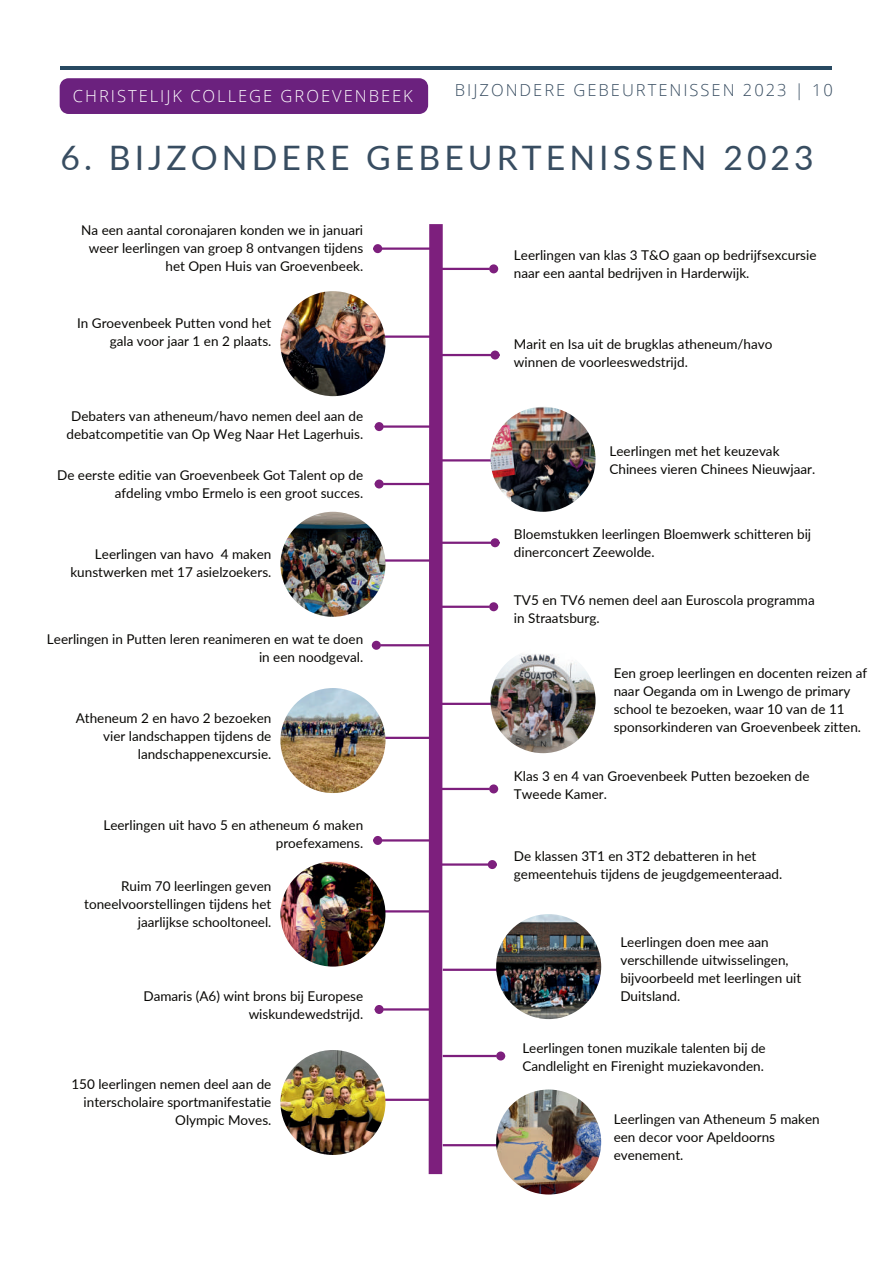
<style>
.page{position:relative;width:894px;height:1264px;background:#fff}
.page>*{position:absolute;margin:0;border:0;box-sizing:border-box;transform-origin:0 0}
.t1{font:33.75px "Lato";letter-spacing:.12em;color:#384d61}
.t2{font:300 16.5px "Open Sans";letter-spacing:.12em;color:#384d61}
.t3{font:300 16.5px "Open Sans";letter-spacing:.12em;color:#fff}
.t4{font:13.5px/18px "Lato";color:#080704}
</style>
<div class="page">
<hr style="left:61px;top:66px;width:770px;height:4px;background:#284961">
<svg style="left:422px;top:224px;width:27px;height:951px"></svg>
<hr style="left:435px;top:268px;width:54px;height:2px;background:#7d1f7d">
<div style="left:490px;top:265px;width:7px;height:7px;background:#7d1f7d;border-radius:50%"></div>
<div style="left:489px;top:264px;width:9px;height:9px;border:2px solid #7d1f7d;border-radius:50%"></div>
<hr style="left:381px;top:247px;width:54px;height:3px;background:#7d1f7d">
<div style="left:374px;top:245px;width:7px;height:7px;background:#7d1f7d;border-radius:50%"></div>
<div style="left:373px;top:244px;width:9px;height:9px;border:2px solid #7d1f7d;border-radius:50%"></div>
<hr style="left:380px;top:335px;width:54px;height:3px;background:#7d1f7d">
<hr style="left:437px;top:354px;width:54px;height:2px;background:#7d1f7d">
<div style="left:491px;top:351px;width:7px;height:7px;background:#7d1f7d;border-radius:50%"></div>
<div style="left:490px;top:350px;width:9px;height:9px;border:2px solid #7d1f7d;border-radius:50%"></div>
<hr style="left:383px;top:425px;width:54px;height:3px;background:#7d1f7d">
<div style="left:375px;top:423px;width:7px;height:7px;background:#7d1f7d;border-radius:50%"></div>
<div style="left:374px;top:422px;width:9px;height:9px;border:2px solid #7d1f7d;border-radius:50%"></div>
<img style="left:280px;top:291px;width:105px;height:105px;border-radius:50%">
<hr style="left:437px;top:459px;width:54px;height:2px;background:#7d1f7d">
<img style="left:490px;top:407px;width:105px;height:105px;border-radius:50%">
<hr style="left:383px;top:483px;width:54px;height:2px;background:#7d1f7d">
<div style="left:375px;top:480px;width:7px;height:7px;background:#7d1f7d;border-radius:50%"></div>
<div style="left:374px;top:479px;width:9px;height:9px;border:2px solid #7d1f7d;border-radius:50%"></div>
<hr style="left:437px;top:541px;width:54px;height:3px;background:#7d1f7d">
<div style="left:491px;top:539px;width:7px;height:7px;background:#7d1f7d;border-radius:50%"></div>
<div style="left:490px;top:538px;width:9px;height:9px;border:2px solid #7d1f7d;border-radius:50%"></div>
<hr style="left:381px;top:559px;width:54px;height:2px;background:#7d1f7d">
<img style="left:280px;top:512px;width:105px;height:104px;border-radius:50%">
<hr style="left:435px;top:605px;width:54px;height:3px;background:#7d1f7d">
<div style="left:490px;top:603px;width:7px;height:7px;background:#7d1f7d;border-radius:50%"></div>
<div style="left:489px;top:602px;width:9px;height:9px;border:2px solid #7d1f7d;border-radius:50%"></div>
<hr style="left:380px;top:644px;width:54px;height:2px;background:#7d1f7d">
<div style="left:372px;top:640px;width:9px;height:9px;border:2px solid #7d1f7d;border-radius:50%"></div>
<hr style="left:437px;top:702px;width:54px;height:3px;background:#7d1f7d">
<img style="left:490px;top:648px;width:105px;height:105px;border-radius:50%">
<hr style="left:380px;top:736px;width:54px;height:3px;background:#7d1f7d">
<img style="left:280px;top:688px;width:105px;height:105px;border-radius:50%">
<hr style="left:435px;top:787px;width:54px;height:3px;background:#7d1f7d">
<div style="left:490px;top:785px;width:7px;height:7px;background:#7d1f7d;border-radius:50%"></div>
<div style="left:489px;top:784px;width:9px;height:9px;border:2px solid #7d1f7d;border-radius:50%"></div>
<hr style="left:381px;top:839px;width:54px;height:2px;background:#7d1f7d">
<div style="left:374px;top:837px;width:7px;height:6px;background:#7d1f7d;border-radius:50%"></div>
<div style="left:373px;top:836px;width:9px;height:9px;border:2px solid #7d1f7d;border-radius:50%"></div>
<hr style="left:434px;top:863px;width:54px;height:2px;background:#7d1f7d">
<div style="left:488px;top:861px;width:7px;height:7px;background:#7d1f7d;border-radius:50%"></div>
<div style="left:487px;top:860px;width:9px;height:9px;border:2px solid #7d1f7d;border-radius:50%"></div>
<div style="left:60px;top:78px;width:368px;height:36px;background:#6b217e"></div>
<hr style="left:380px;top:910px;width:54px;height:2px;background:#7d1f7d">
<img style="left:280px;top:861px;width:105px;height:105px;border-radius:50%">
<hr style="left:442px;top:968px;width:54px;height:2px;background:#7d1f7d">
<img style="left:496px;top:914px;width:105px;height:105px;border-radius:50%">
<hr style="left:383px;top:1008px;width:54px;height:2px;background:#7d1f7d">
<div style="left:375px;top:1006px;width:7px;height:6px;background:#7d1f7d;border-radius:50%"></div>
<div style="left:374px;top:1004px;width:9px;height:9px;border:2px solid #7d1f7d;border-radius:50%"></div>
<hr style="left:442px;top:1054px;width:54px;height:3px;background:#7d1f7d">
<div style="left:497px;top:1052px;width:7px;height:7px;background:#7d1f7d;border-radius:50%"></div>
<div style="left:496px;top:1051px;width:9px;height:9px;border:2px solid #7d1f7d;border-radius:50%"></div>
<hr style="left:380px;top:1098px;width:54px;height:2px;background:#7d1f7d">
<img style="left:280px;top:1049px;width:105px;height:105px;border-radius:50%">
<hr style="left:442px;top:1144px;width:54px;height:2px;background:#7d1f7d">
<img style="left:496px;top:1089px;width:105px;height:105px;border-radius:50%">
<p class="t3" style="left:73px;top:84px;width:341px">CHRISTELIJK COLLEGE GROEVENBEEK</p>
<p class="t2" style="left:455px;top:79px;width:379px">BIJZONDERE GEBEURTENISSEN 2023 | 10</p>
<h1 class="t1" style="left:61px;top:133px;width:754px">6. BIJZONDERE GEBEURTENISSEN 2023</h1>
<p class="t4" style="left:81px;top:221px;width:283px;text-align:right">Na een aantal coronajaren konden we in januari weer leerlingen van groep 8 ontvangen tijdens het Open Huis van Groevenbeek.</p>
<p class="t4" style="left:77px;top:314px;width:196px;text-align:right">In Groevenbeek Putten vond het gala voor jaar 1 en 2 plaats.</p>
<p class="t4" style="left:67px;top:407px;width:298px;text-align:center">Debaters van atheneum/havo nemen deel aan de debatcompetitie van Op Weg Naar Het Lagerhuis.</p>
<p class="t4" style="left:57px;top:466px;width:307px;text-align:right">De eerste editie van Groevenbeek Got Talent op de afdeling vmbo Ermelo is een groot succes.</p>
<p class="t4" style="left:70px;top:544px;width:202px;text-align:right">Leerlingen van havo 4 maken kunstwerken met 17 asielzoekers.</p>
<p class="t4" style="left:47px;top:629px;width:318px;text-align:right">Leerlingen in Putten leren reanimeren en wat te doen in een noodgeval.</p>
<p class="t4" style="left:76px;top:708px;width:197px;text-align:right">Atheneum 2 en havo 2 bezoeken vier landschappen tijdens de landschappenexcursie.</p>
<p class="t4" style="left:103px;top:815px;width:261px;text-align:right">Leerlingen uit havo 5 en atheneum 6 maken proefexamens.</p>
<p class="t4" style="left:84px;top:877px;width:189px;text-align:right">Ruim 70 leerlingen geven toneelvoorstellingen tijdens het jaarlijkse schooltoneel.</p>
<p class="t4" style="left:514px;top:245px;width:304px">Leerlingen van klas 3 T&amp;O gaan op bedrijfsexcursie naar een aantal bedrijven in Harderwijk.</p>
<p class="t4" style="left:514px;top:335px;width:260px">Marit en Isa uit de brugklas atheneum/havo winnen de voorleeswedstrijd.</p>
<p class="t4" style="left:609px;top:441px;width:207px">Leerlingen met het keuzevak<br>Chinees vieren Chinees Nieuwjaar.</p>
<p class="t4" style="left:514px;top:525px;width:299px">Bloemstukken leerlingen Bloemwerk schitteren bij dinerconcert Zeewolde.</p>
<p class="t4" style="left:514px;top:591px;width:302px">TV5 en TV6 nemen deel aan Euroscola programma in Straatsburg.</p>
<p class="t4" style="left:613px;top:663px;width:255px">Een groep leerlingen en docenten reizen af naar Oeganda om in Lwengo de primary school te bezoeken, waar 10 van de 11 sponsorkinderen van Groevenbeek zitten.</p>
<p class="t4" style="left:514px;top:766px;width:297px">Klas 3 en 4 van Groevenbeek Putten bezoeken de<br>Tweede Kamer.</p>
<p class="t4" style="left:514px;top:846px;width:270px">De klassen 3T1 en 3T2 debatteren in het gemeentehuis tijdens de jeugdgemeenteraad.</p>
<p class="t4" style="left:620px;top:932px;width:182px">Leerlingen doen mee aan verschillende uitwisselingen, bijvoorbeeld met leerlingen uit</p>
<p class="t4" style="left:143px;top:986px;width:221px">Damaris (A6) wint brons bij Europese</p>
<p class="t4" style="left:620px;top:986px;width:61px">Duitsland.</p>
<p class="t4" style="left:249px;top:1004px;width:116px">wiskundewedstrijd.</p>
<p class="t4" style="left:522px;top:1038px;width:245px">Leerlingen tonen muzikale talenten bij de<br>Candlelight en Firenight muziekavonden.</p>
<p class="t4" style="left:71px;top:1074px;width:201px;text-align:right">150 leerlingen nemen deel aan de interscholaire sportmanifestatie<br>Olympic Moves.</p>
<p class="t4" style="left:613px;top:1109px;width:207px">Leerlingen van Atheneum 5 maken een decor voor Apeldoorns evenement.</p>
</div>
